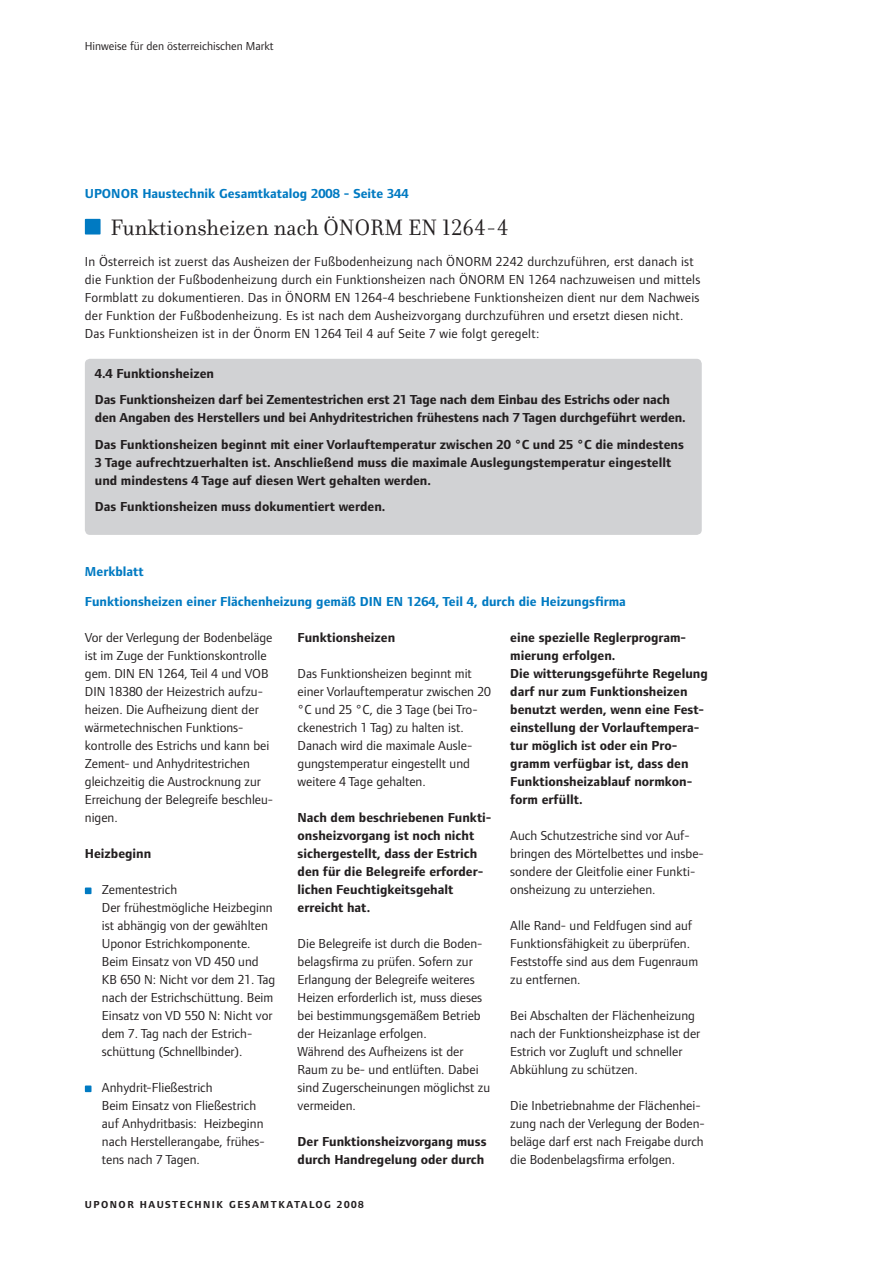
<style>
.page{position:relative;width:893px;height:1263px;background:#fff}
.page>*{position:absolute;margin:0;border:0;box-sizing:border-box;transform-origin:0 0}
.t1{font:24px "Filosofia Regular Lining";color:#231f20}
.t2{font:13.5px/18px "Foundry Form Sans";color:#231f20}
.t3{font:700 13.5px/18px "Foundry Form Sans";color:#231f20}
.t4{font:700 13.5px "Foundry Form Sans";color:#007ac2}
.t5{font:12px "Foundry Form Sans";color:#231f20}
.t6{font:700 10.5px "Foundry Form Sans";letter-spacing:.14em;color:#231f20}
</style>
<div class="page">
<div style="left:85px;top:219px;width:16px;height:16px;background:#007ac2"></div>
<div style="left:85px;top:359px;width:616px;height:176px;background:#d1d2d4;border-radius:5px"></div>
<svg style="left:85px;top:888px;width:6px;height:6px"></svg>
<svg style="left:85px;top:1086px;width:6px;height:6px"></svg>
<p class="t5" style="left:85px;top:41px;width:190px">Hinweise für den österreichischen Markt</p>
<p class="t4" style="left:85px;top:188px;width:325px">UPONOR Haustechnik Gesamtkatalog 2008 - Seite 344</p>
<h1 class="t1" style="left:110px;top:219px;width:399px">Funktionsheizen nach ÖNORM EN 1264-4</h1>
<p class="t2" style="left:85px;top:253px;width:617px">In Österreich ist zuerst das Ausheizen der Fußbodenheizung nach ÖNORM 2242 durchzuführen, erst danach ist die Funktion der Fußbodenheizung durch ein Funktionsheizen nach ÖNORM EN 1264 nachzuweisen und mittels Formblatt zu dokumentieren. Das in ÖNORM EN 1264-4 beschriebene Funktionsheizen dient nur dem Nachweis der Funktion der Fußbodenheizung. Es ist nach dem Ausheizvorgang durchzuführen und ersetzt diesen nicht.<br>Das Funktionsheizen ist in der Önorm EN 1264 Teil 4 auf Seite 7 wie folgt geregelt:</p>
<p class="t3" style="left:95px;top:361px;width:576px;line-height:26.5px">4.4 Funktionsheizen<br>Das Funktionsheizen darf bei Zementestrichen erst 21 Tage nach dem Einbau des Estrichs oder nach</p>
<p class="t3" style="left:95px;top:406px;width:592px;line-height:26.5px">den Angaben des Herstellers und bei Anhydritestrichen frühestens nach 7 Tagen durchgeführt werden.<br>Das Funktionsheizen beginnt mit einer Vorlauftemperatur zwischen 20 °C und 25 °C die mindestens</p>
<p class="t3" style="left:95px;top:454px;width:578px">3 Tage aufrechtzuerhalten ist. Anschließend muss die maximale Auslegungstemperatur eingestellt und mindestens 4 Tage auf diesen Wert gehalten werden.</p>
<p class="t3" style="left:95px;top:499px;width:292px">Das Funktionsheizen muss dokumentiert werden.</p>
<p class="t4" style="left:85px;top:566px;width:60px">Merkblatt</p>
<p class="t4" style="left:85px;top:596px;width:542px">Funktionsheizen einer Flächenheizung gemäß DIN EN 1264, Teil 4, durch die Heizungsfirma</p>
<p class="t3" style="left:510px;top:629px;width:199px">eine spezielle Reglerprogram&shy;mierung erfolgen.<br>Die witterungsgeführte Regelung darf nur zum Funktionsheizen benutzt werden, wenn eine Fest&shy;einstellung der Vorlauftempera&shy;tur möglich ist oder ein Pro&shy;gramm verfügbar ist, dass den<br>Funktionsheizablauf normkon&shy;form erfüllt.</p>
<p class="t2" style="left:510px;top:828px;width:195px">Auch Schutzestriche sind vor Auf&shy;bringen des Mörtelbettes und insbe&shy;sondere der Gleitfolie einer Funkti&shy;onsheizung zu unterziehen.</p>
<p class="t2" style="left:510px;top:918px;width:189px">Alle Rand- und Feldfugen sind auf<br>Funktionsfähigkeit zu überprüfen.<br>Feststoffe sind aus dem Fugenraum zu entfernen.</p>
<p class="t2" style="left:510px;top:1008px;width:191px">Bei Abschalten der Flächenheizung nach der Funktionsheizphase ist der<br>Estrich vor Zugluft und schneller<br>Abkühlung zu schützen.</p>
<p class="t2" style="left:510px;top:1098px;width:196px">Die Inbetriebnahme der Flächenhei&shy;zung nach der Verlegung der Boden&shy;beläge darf erst nach Freigabe durch die Bodenbelagsfirma erfolgen.</p>
<p class="t3" style="left:297px;top:630px;width:99px">Funktionsheizen</p>
<p class="t2" style="left:297px;top:666px;width:195px">Das Funktionsheizen beginnt mit einer Vorlauftemperatur zwischen 20 °C und 25 °C, die 3 Tage (bei Tro&shy;ckenestrich 1 Tag) zu halten ist.<br>Danach wird die maximale Ausle&shy;gungstemperatur eingestellt und weitere 4 Tage gehalten.</p>
<p class="t3" style="left:297px;top:810px;width:195px">Nach dem beschriebenen Funkti&shy;onsheizvorgang ist noch nicht sichergestellt, dass der Estrich den für die Belegreife erforder&shy;lichen Feuchtigkeitsgehalt erreicht hat.</p>
<p class="t2" style="left:297px;top:936px;width:194px">Die Belegreife ist durch die Boden&shy;belagsfirma zu prüfen. Sofern zur<br>Erlangung der Belegreife weiteres<br>Heizen erforderlich ist, muss dieses bei bestimmungsgemäßem Betrieb der Heizanlage erfolgen.<br>Während des Aufheizens ist der<br>Raum zu be- und entlüften. Dabei sind Zugerscheinungen möglichst zu vermeiden.</p>
<p class="t3" style="left:297px;top:1134px;width:190px">Der Funktionsheizvorgang muss durch Handregelung oder durch</p>
<p class="t2" style="left:85px;top:630px;width:190px">Vor der Verlegung der Bodenbeläge ist im Zuge der Funktionskontrolle gem. DIN EN 1264, Teil 4 und VOB<br>DIN 18380 der Heizestrich aufzu&shy;heizen. Die Aufheizung dient der wärmetechnischen Funktions&shy;kontrolle des Estrichs und kann bei<br>Zement- und Anhydritestrichen gleichzeitig die Austrocknung zur<br>Erreichung der Belegreife beschleu&shy;nigen.</p>
<p class="t3" style="left:85px;top:846px;width:68px">Heizbeginn</p>
<p class="t2" style="left:102px;top:882px;width:175px">Zementestrich<br>Der frühestmögliche Heizbeginn ist abhängig von der gewählten<br>Uponor Estrichkomponente.<br>Beim Einsatz von VD 450 und<br>KB 650 N: Nicht vor dem 21. Tag nach der Estrichschüttung. Beim<br>Einsatz von VD 550 N: Nicht vor dem 7. Tag nach der Estrich&shy;schüttung (Schnellbinder).</p>
<p class="t2" style="left:102px;top:1080px;width:164px">Anhydrit-Fließestrich<br>Beim Einsatz von Fließestrich auf Anhydritbasis: Heizbeginn nach Herstellerangabe, frühes&shy;tens nach 7 Tagen.</p>
<p class="t6" style="left:85px;top:1200px;width:280px">UPONOR HAUSTECHNIK GESAMTKATALOG 2008</p>
</div>
